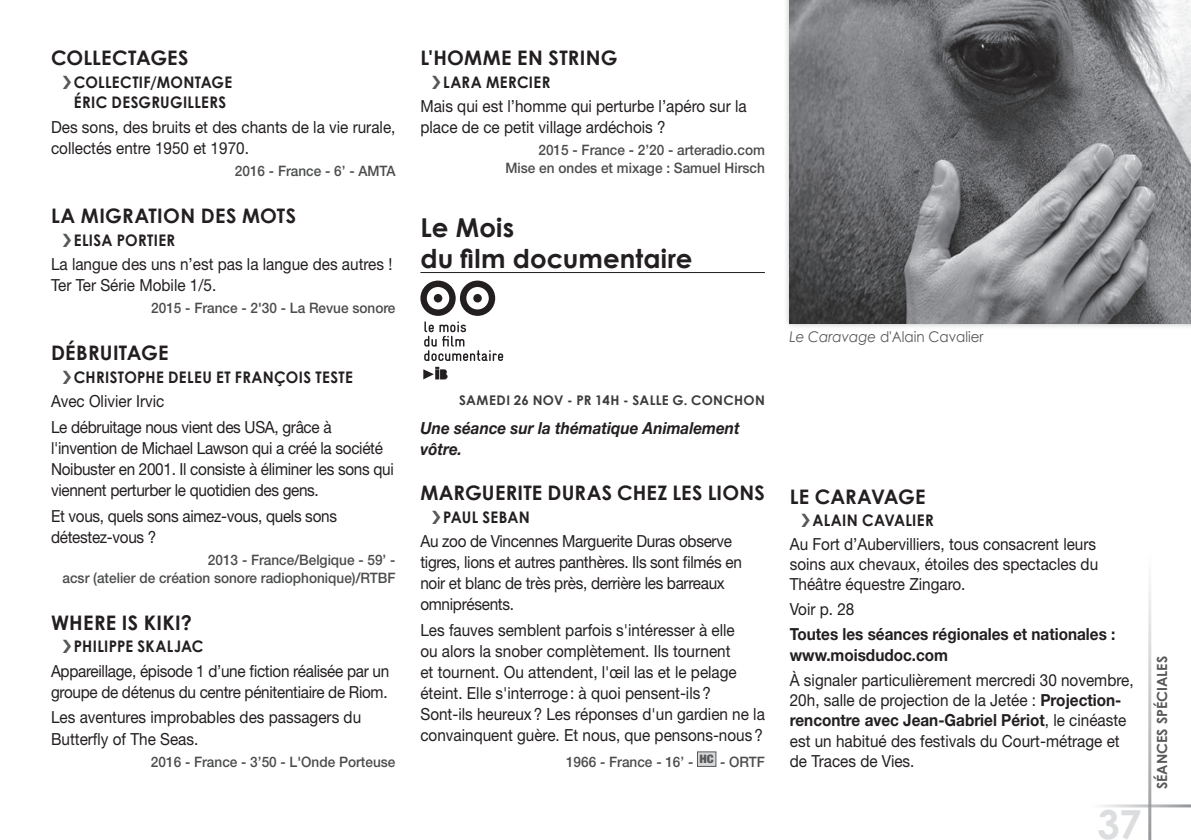
<style>
.page{position:relative;width:1191px;height:840px;background:#fff}
.page>*{position:absolute;margin:0;border:0;box-sizing:border-box;transform-origin:0 0}
.t1{font:700 40px "Century Gothic";color:#dcdddf}
.t2{font:700 26px/31.8px "Century Gothic";letter-spacing:.005em;color:#231f20}
.t3{font:700 20px "Century Gothic";letter-spacing:.01em;color:#231f20}
.t4{font:16.6px/21px "Helvetica Neue";color:#231f20;scale:.92 1}
.t5{font:16.6px/21px "Helvetica Neue";letter-spacing:-.02em;color:#231f20;scale:.92 1}
.t6{font:700 16.6px/20.4px "Helvetica Neue";color:#231f20;scale:.92 1}
.t7{font:italic 700 16.6px/21px "Helvetica Neue";color:#231f20;scale:.92 1}
.t8{font:700 16px/20.6px "Century Gothic";letter-spacing:.02em;color:#231f20;scale:.94 1}
.t9{font:14.6px "Century Gothic";color:#57585a;scale:.92 1}
.t10{font:500 14.4px/17.6px "Helvetica Neue";color:#4b4c4d;text-align:right;scale:.94 1}
.t11{font:700 14px "Century Gothic";color:#57585a}
.t12{font:700 13.4px "Century Gothic";letter-spacing:.02em;color:#3c3c3d}
.s1{font-style:italic}
.s2{font-weight:700}
</style>
<div class="page">
<hr style="left:1148px;top:348px;width:3px;height:491px;background:#939598">
<hr style="left:1060px;top:804px;width:131px;height:3px;background:#939598">
<div style="left:783px;top:0;width:408px;height:329px;background:#231f20;opacity:.3"></div>
<img style="left:789px;top:0;width:402px;height:323px">
<hr style="left:420px;top:272px;width:345px;height:1px;background:#231f20">
<svg style="left:420px;top:280px;width:83px;height:99px"></svg>
<div style="left:697px;top:751px;width:19px;height:15px;background:#d8d9db"></div>
<div style="left:697px;top:751px;width:19px;height:15px;border:1px solid #57585a"></div>
<p class="t3" style="left:51px;top:46px;width:44px">COLLECT</p>
<p class="t3" style="left:136px;top:46px;width:42px">AGES</p>
<p class="t8" style="left:74px;top:71px;width:170px">COLLECTIF/MONTAGE<br>ÉRIC</p>
<p class="t8" style="left:112px;top:92px;width:85px">DESGRUGILLERS</p>
<p class="t4" style="left:51px;top:116px;width:376px">Des sons, des bruits et des chants de la vie rurale, collectés entre 1950 et 1970.</p>
<p class="t10" style="left:235px;top:162px;width:172px">2016 - France - 6’ - AMTA</p>
<p class="t3" style="left:51px;top:203px;width:236px">LA MIGRATION DES MOTS</p>
<p class="t8" style="left:74px;top:229px;width:77px">ELISA PORTIER</p>
<p class="t4" style="left:51px;top:253px;width:372px">La langue des uns n’est pas la langue des autres !<br>Ter Ter Série Mobile 1/5.</p>
<p class="t10" style="left:151px;top:299px;width:261px">2015 - France - 2'30 - La Revue sonore</p>
<p class="t3" style="left:51px;top:340px;width:37px">DÉBRUIT</p>
<p class="t3" style="left:127px;top:340px;width:40px">AGE</p>
<p class="t8" style="left:74px;top:366px;width:298px">CHRISTOPH E DELEU ET FRANÇOIS TESTE</p>
<p class="t5" style="left:51px;top:388px;width:306px;line-height:25.6px">Avec Olivier Irvic<br>Le débruitage nous vient des USA, grâce à</p>
<p class="t5" style="left:51px;top:437px;width:374px">l'invention de Michael Lawson qui a créé la société<br>Noibuster en 2001. Il consiste à éliminer les sons qui viennent perturber le quotidien des gens.</p>
<p class="t5" style="left:51px;top:505px;width:312px">Et vous, quels sons aimez-vous, quels sons détestez-vous ?</p>
<p class="t10" style="left:63px;top:550px;width:356px">2013 - France/Belgique - 59’ -<br>acsr (atelier de création sonore radiophonique)/RTBF</p>
<p class="t3" style="left:51px;top:609px;width:44px">WHERE</p>
<p class="t3" style="left:122px;top:609px;width:72px">IS KIKI?</p>
<p class="t8" style="left:74px;top:635px;width:29px">PHILIPPE</p>
<p class="t8" style="left:138px;top:635px;width:70px">SKALJAC</p>
<p class="t5" style="left:51px;top:659px;width:369px">Appareillage, épisode 1 d’une fiction réalisée par un groupe de détenus du centre pénitentiaire de Riom.</p>
<p class="t4" style="left:51px;top:706px;width:339px">Les aventures improbables des passagers du<br>Butterfly of The Seas.</p>
<p class="t10" style="left:151px;top:752px;width:262px">2016 - France - 3’50 - L'Onde Porteuse</p>
<p class="t3" style="left:420px;top:46px;width:199px">L'HOMME EN STRING</p>
<p class="t8" style="left:443px;top:71px;width:70px">LARA MERCIER</p>
<p class="t4" style="left:420px;top:96px;width:356px">Mais qui est l’homme qui perturbe l’apéro sur la place de ce petit village ardéchois ?</p>
<p class="t10" style="left:505px;top:141px;width:277px">2015 - France - 2’20 - arteradio.com<br>Mise en ondes et mixage : Samuel Hirsch</p>
<h2 class="t2" style="left:420px;top:210px;width:274px">LE MOIS<br>DU FILM DOCUMENTAIRE</h2>
<p class="t12" style="left:459px;top:391px;width:198px">SAME DI 26 NOV - PR 14H - SALLE</p>
<p class="t12" style="left:672px;top:391px;width:92px">G. CONCHON</p>
<p class="t7" style="left:420px;top:416px;width:349px">Une séance sur la thématique Animalement vôtre.</p>
<p class="t3" style="left:420px;top:480px;width:73px">MARGUERITE</p>
<p class="t3" style="left:547px;top:480px;width:14px">DUR</p>
<p class="t3" style="left:587px;top:480px;width:96px">AS CHEZ LES</p>
<p class="t3" style="left:707px;top:480px;width:45px">LIONS</p>
<p class="t8" style="left:443px;top:506px;width:91px">PAUL SEBAN</p>
<p class="t5" style="left:420px;top:530px;width:351px">Au zoo de Vincennes Marguerite Duras observe tigres, lions et autres panthères. Ils sont filmés en noir et blanc de très près, derrière les barreaux omniprésents.</p>
<p class="t4" style="left:420px;top:619px;width:376px">Les fauves semblent parfois s'intéresser à elle<br>ou alors la snober complètement. Ils tournent<br>et tournent. Ou attendent, l'œil las et le pelage éteint. Elle s'interroge: à quoi pensent-ils?<br>Sont‑ils heureux? Les réponses d'un gardien ne la convainquent guère. Et nous, que pensons-nous?</p>
<p class="t10" style="left:566px;top:752px;width:213px">1966 - France - 16’ - <sup>HC</sup> - ORTF</p>
<p class="t9" style="left:789px;top:328px;width:213px"><span class="s1">Le Caravage</span> d'Alain Cavalier</p>
<p class="t3" style="left:790px;top:483px;width:135px">LE CARAVAGE</p>
<p class="t8" style="left:812px;top:508px;width:107px">ALAIN CAVALIER</p>
<p class="t4" style="left:790px;top:533px;width:337px;line-height:20.4px;text-align:justify">Au Fort d’Aubervilliers, tous consacrent leurs soins aux chevaux, étoiles des spectacles du Théâtre équestre Zingaro.</p>
<p class="t4" style="left:790px;top:598px;width:72px">Voir p. 28</p>
<p class="t6" style="left:790px;top:623px;width:355px">Toutes les séances régionales et nationales : www.moisdudoc.com</p>
<p class="t4" style="left:790px;top:669px;width:375px;line-height:20.4px">À signaler particulièrement mercredi 30 novembre, 20h, salle de projection de la Jetée : <span class="s2">Projection&shy;rencontre avec Jean-Gabriel Périot</span>, le cinéaste est un habitué des festivals du Court-métrage et de Traces de Vies.</p>
<h1 class="t1" style="left:1097px;top:799px;width:46px">37</h1>
<p class="t11" style="left:1153px;top:788px;width:134px;rotate:-90deg">SÉANCES SPÉCIALES</p>
</div>
